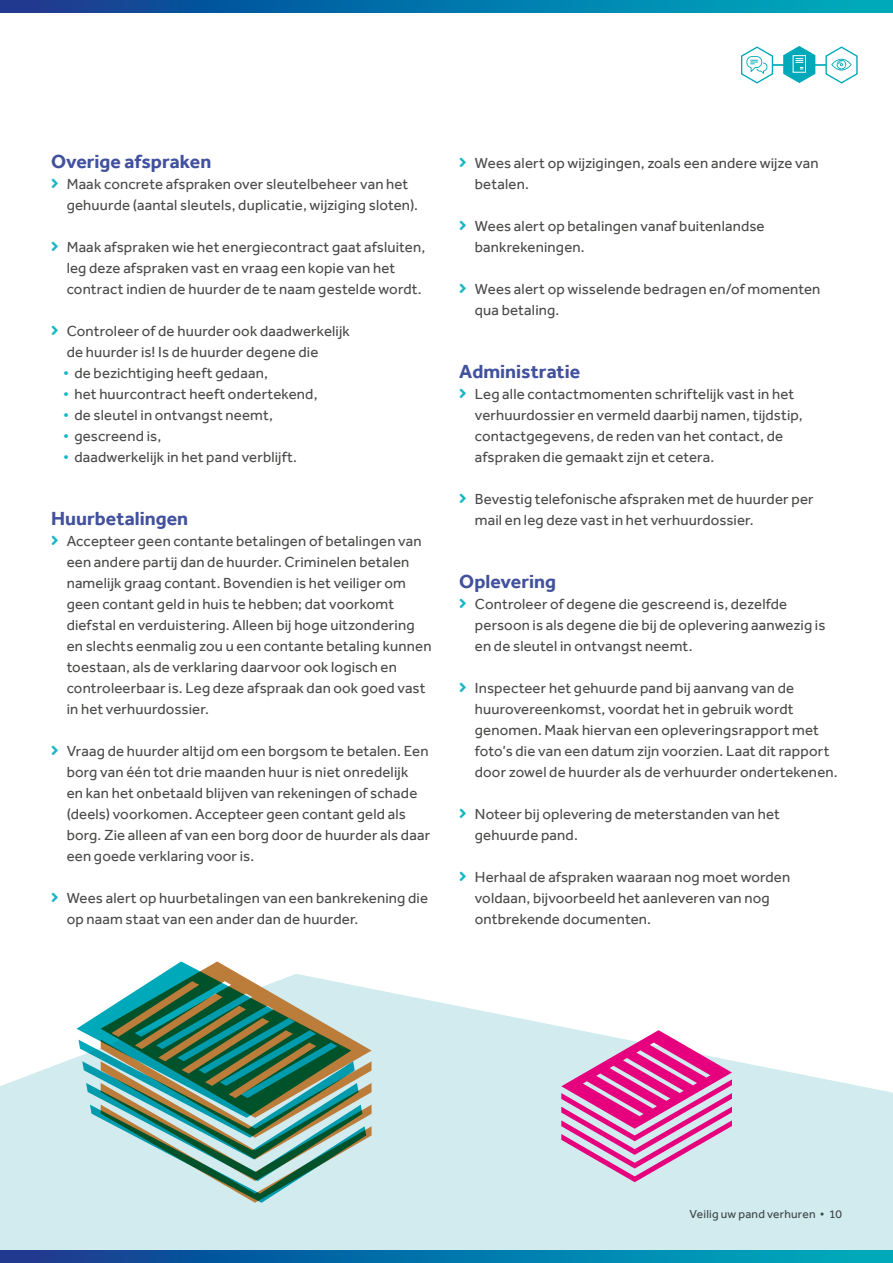
<style>
.page{position:relative;width:893px;height:1263px;background:#fff}
.page>*{position:absolute;margin:0;border:0;box-sizing:border-box;transform-origin:0 0}
.t1{font:700 19.5px "Effra";color:#42519e}
.t2{font:15px/21px "Effra";letter-spacing:.01em;color:#4a4a49}
.t3{font:12px "Effra";letter-spacing:.02em;color:#4a4a49}
.s1{color:#13b6c4}
</style>
<div class="page">
<svg style="left:0;top:990px;width:893px;height:260px;fill:#d2ebef"></svg>
<hr style="left:765px;top:64px;width:81px;height:2px;background:#00a9b9">
<svg style="left:825px;top:46px;width:33px;height:38px"></svg>
<svg style="left:782px;top:46px;width:34px;height:37px"></svg>
<svg style="left:741px;top:46px;width:33px;height:38px"></svg>
<svg style="left:561px;top:1030px;width:171px;height:152px"></svg>
<svg style="left:65px;top:990px;width:13px;height:128px"></svg>
<svg style="left:78px;top:961px;width:300px;height:242px"></svg>
<svg style="left:0;top:0;width:893px;height:13px"></svg>
<svg style="left:0;top:1250px;width:893px;height:13px"></svg>
<h1 class="t1" style="left:51px;top:150px;width:162px">Overige afspraken</h1>
<p class="t2" style="left:67px;top:173px;width:353px">Maak concrete afspraken over sleutelbeheer van het gehuurde (aantal sleutels, duplicatie, wijziging sloten).</p>
<p class="t2" style="left:67px;top:236px;width:360px">Maak afspraken wie het energiecontract gaat afsluiten, leg deze afspraken vast en vraag een kopie van het contract indien de huurder de te naam gestelde wordt.</p>
<p class="t2" style="left:67px;top:320px;width:285px">Controleer of de huurder ook daadwerkelijk de huurder is! Is de huurder degene die</p>
<p class="t2" style="left:63px;top:362px;width:206px"><span class="s1">•</span> de bezichtiging heeft gedaan,</p>
<p class="t2" style="left:63px;top:383px;width:256px"><span class="s1">•</span> het huurcontract heeft ondertekend,</p>
<p class="t2" style="left:63px;top:404px;width:211px"><span class="s1">•</span> de sleutel in ontvangst neemt,</p>
<p class="t2" style="left:63px;top:425px;width:100px"><span class="s1">•</span> gescreend is,</p>
<p class="t2" style="left:63px;top:446px;width:236px"><span class="s1">•</span> daadwerkelijk in het pand verblijft.</p>
<h1 class="t1" style="left:51px;top:507px;width:139px">Huurbetalingen</h1>
<p class="t2" style="left:67px;top:530px;width:366px">Accepteer geen contante betalingen of betalingen van een andere partij dan de huurder. Criminelen betalen namelijk graag contant. Bovendien is het veiliger om geen contant geld in huis te hebben; dat voorkomt diefstal en verduistering. Alleen bij hoge uitzondering en slechts eenmalig zou u een contante betaling kunnen toestaan, als de verklaring daarvoor ook logisch en controleerbaar is. Leg deze afspraak dan ook goed vast in het verhuurdossier.</p>
<p class="t2" style="left:67px;top:740px;width:365px">Vraag de huurder altijd om een borgsom te betalen. Een borg van één tot drie maanden huur is niet onredelijk<br>en kan het onbetaald blijven van rekeningen of schade (deels) voorkomen. Accepteer geen contant geld als borg. Zie alleen af van een borg door de huurder als daar een goede verklaring voor is.</p>
<p class="t2" style="left:67px;top:887px;width:363px">Wees alert op huurbetalingen van een bankrekening die op naam staat van een ander dan de huurder.</p>
<p class="t2" style="left:475px;top:152px;width:345px">Wees alert op wijzigingen, zoals een andere wijze van betalen.</p>
<p class="t2" style="left:475px;top:215px;width:291px">Wees alert op betalingen vanaf buitenlandse bankrekeningen.</p>
<p class="t2" style="left:475px;top:278px;width:347px">Wees alert op wisselende bedragen en/of momenten qua betaling.</p>
<h1 class="t1" style="left:459px;top:360px;width:122px">Administratie</h1>
<p class="t2" style="left:475px;top:383px;width:329px">Leg alle contactmomenten schriftelijk vast in het verhuurdossier en vermeld daarbij namen, tijdstip, contactgegevens, de reden van het contact, de afspraken die gemaakt zijn et cetera.</p>
<p class="t2" style="left:475px;top:488px;width:340px">Bevestig telefonische afspraken met de huurder per mail en leg deze vast in het verhuurdossier.</p>
<h1 class="t1" style="left:459px;top:570px;width:98px">Oplevering</h1>
<p class="t2" style="left:475px;top:593px;width:352px">Controleer of degene die gescreend is, dezelfde persoon is als degene die bij de oplevering aanwezig is en de sleutel in ontvangst neemt.</p>
<p class="t2" style="left:475px;top:677px;width:364px">Inspecteer het gehuurde pand bij aanvang van de huurovereenkomst, voordat het in gebruik wordt genomen. Maak hiervan een opleveringsrapport met foto’s die van een datum zijn voorzien. Laat dit rapport door zowel de huurder als de verhuurder ondertekenen.</p>
<p class="t2" style="left:475px;top:803px;width:306px">Noteer bij oplevering de meterstanden van het gehuurde pand.</p>
<p class="t2" style="left:475px;top:866px;width:317px">Herhaal de afspraken waaraan nog moet worden voldaan, bijvoorbeeld het aanleveren van nog ontbrekende documenten.</p>
<p class="t3" style="left:690px;top:1207px;width:154px">Veilig uw pand verhuren • 10</p>
</div>
